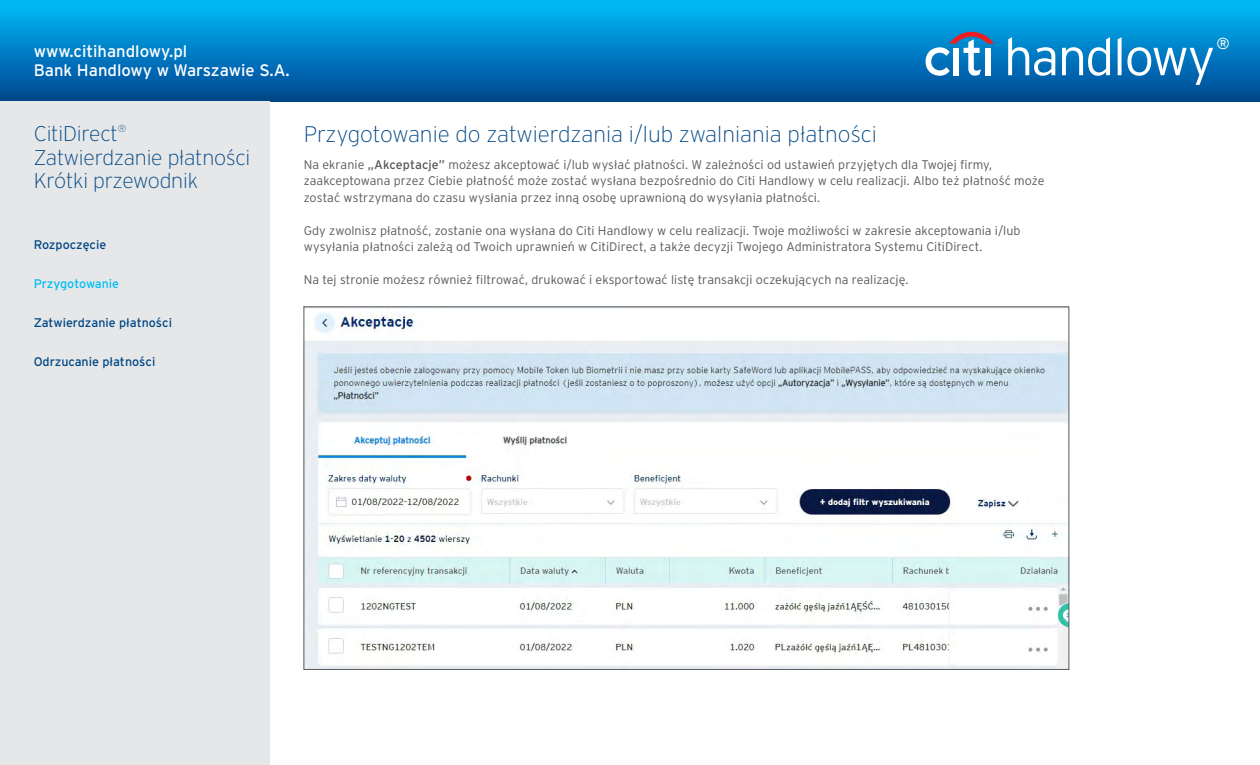
<style>
.page{position:relative;width:1260px;height:765px;background:#fff}
.page>*{position:absolute;margin:0;border:0;box-sizing:border-box;transform-origin:0 0}
.t1{font:300 expanded 22.5px "Interstate Pl";color:#004785}
.t2{font:300 expanded 21.25px/23.8px "Interstate Pl";letter-spacing:-.01em;color:#004785}
.t3{font:16.62px/18.5px "Interstate Pl";color:#fff}
.t4{font:15.88px "Interstate Pl";color:#fff}
.t5{font:300 12.5px/16.2px "Interstate Pl";color:#58595b}
.t6{font:12.5px "Interstate Pl";color:#004785}
.t7{font:12.5px "Interstate Pl";color:#00bdf2}
.s1{font-weight:400}
</style>
<div class="page">
<div style="left:0;top:0;width:1260px;height:101px;background:linear-gradient(to bottom,#00bcfb,#00458f)"></div>
<svg style="left:1008px;top:37px;width:47px;height:39px"></svg>
<svg style="left:1062px;top:37px;width:48px;height:39px"></svg>
<svg style="left:1118px;top:37px;width:95px;height:48px"></svg>
<svg style="left:926px;top:32px;width:68px;height:44px"></svg>
<div style="left:985px;top:48px;width:6px;height:27px;background:#fff"></div>
<div style="left:0;top:101px;width:270px;height:664px;background:#e6e7e8"></div>
<img style="left:306px;top:312px;width:761px;height:356px">
<h3 class="t3" style="left:34px;top:42px;width:258px">www.citihandlowy.pl<br>Bank Handlowy w Warszawie S.A.</h3>
<h2 class="t2" style="left:34px;top:121px;width:218px">CitiDirect<sup>®<br></sup>Zatwierdzanie płatności<br>Krótki przewodnik</h2>
<p class="t6" style="left:34px;top:238px;width:74px">Rozpoczęcie</p>
<p class="t7" style="left:34px;top:277px;width:87px">Przygotowanie</p>
<p class="t6" style="left:34px;top:316px;width:140px">Zatwierdzanie płatności</p>
<p class="t6" style="left:34px;top:354px;width:123px">Odrzucanie płatności</p>
<h1 class="t1" style="left:304px;top:122px;width:575px">Przygotowanie do zatwierdzania i/lub zwalniania płatności</h1>
<p class="t5" style="left:304px;top:157px;width:742px">Na ekranie <span class="s1">„Akceptacje”</span> możesz akceptować i/lub wysłać płatności. W zależności od ustawień przyjętych dla Twojej firmy, zaakceptowana przez Ciebie płatność może zostać wysłana bezpośrednio do Citi Handlowy w celu realizacji. Albo też płatność może zostać wstrzymana do czasu wysłania przez inną osobę uprawnioną do wysyłania płatności.</p>
<p class="t5" style="left:304px;top:222px;width:718px">Gdy zwolnisz płatność, zostanie ona wysłana do Citi Handlowy w celu realizacji. Twoje możliwości w zakresie akceptowania i/lub wysyłania płatności zależą od Twoich uprawnień w CitiDirect, a także decyzji Twojego Administratora Systemu CitiDirect.</p>
<p class="t5" style="left:304px;top:272px;width:606px">Na tej stronie możesz również filtrować, drukować i eksportować listę transakcji oczekujących na realizację.</p>
<p class="t4" style="left:1216px;top:35px;width:15px">®</p>
</div>
